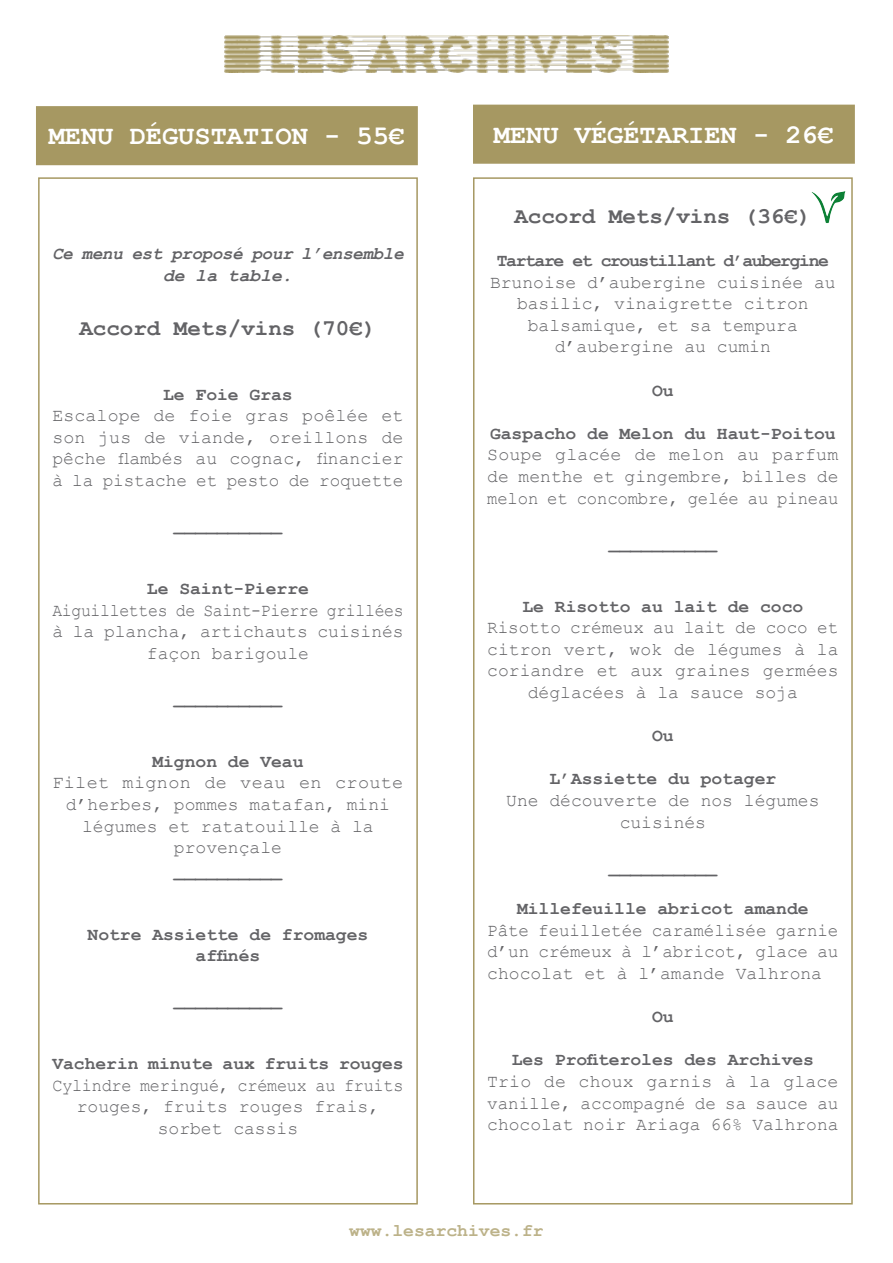
<style>
.page{position:relative;width:893px;height:1263px;background:#fff}
.page>*{position:absolute;margin:0;border:0;box-sizing:border-box;transform-origin:0 0}
.t1{font:700 27px "Courier New";color:#fff}
.t2{font:700 22.5px "Courier New";color:#636366}
.t3{font:18px/21.6px "Courier New";color:#636366;text-align:justify}
.t4{font:700 18px/21.6px "Courier New";color:#636366;text-align:center}
.t5{font:18px/21.6px "Courier New";color:#636366;text-align:center;scale:.91 1}
.t6{font:18px/21.6px "Courier New";color:#636366;text-align:center;scale:.93 1}
.t7{font:italic 700 18px/21.6px "Courier New";letter-spacing:-.01em;color:#636366;text-align:center;scale:.96 1}
.t8{font:700 18px "Courier New";letter-spacing:-.075em;color:#636366}
.t9{font:700 18px "Courier New";color:#bcb289}
</style>
<div class="page">
<img style="left:224px;top:36px;width:445px;height:36px">
<div style="left:38px;top:177px;width:380px;height:1027px;border:2px solid #a69862"></div>
<div style="left:37px;top:107px;width:380px;height:57px;background:#a69862"></div>
<div style="left:36px;top:106px;width:382px;height:59px;border:2px solid #a69862"></div>
<div style="left:473px;top:177px;width:380px;height:1027px;border:2px solid #a69862"></div>
<div style="left:474px;top:105px;width:380px;height:58px;background:#a69862"></div>
<div style="left:473px;top:105px;width:382px;height:59px;border:2px solid #a69862"></div>
<img style="left:801px;top:177px;width:50px;height:65px">
<h1 class="t1" style="left:49px;top:122px;width:358px">MENU DÉGUSTATION - 55€</h1>
<p class="t7" style="left:52px;top:244px;width:367px">Ce menu est proposé pour l’ensemble de la table.</p>
<p class="t2" style="left:79px;top:316px;width:299px">Accord Mets/vins (70€)</p>
<p class="t4" style="left:163px;top:384px;width:131px">Le Foie Gras</p>
<p class="t3" style="left:52px;top:406px;width:353px">Escalope de foie gras poêlée et son jus de viande, oreillons de pêche flambés au cognac, financier à la pistache et pesto de roquette</p>
<p class="t4" style="left:174px;top:514px;width:110px">__________</p>
<p class="t4" style="left:147px;top:578px;width:163px">Le Saint-Pierre</p>
<p class="t5" style="left:52px;top:600px;width:388px">Aiguillettes de Saint-Pierre grillées à la plancha, artichauts cuisinés façon barigoule</p>
<p class="t4" style="left:174px;top:686px;width:110px">__________</p>
<p class="t4" style="left:152px;top:751px;width:153px">Mignon de Veau</p>
<p class="t3" style="left:52px;top:773px;width:353px;text-align:center">Filet mignon de veau en croute d’herbes, pommes matafan, mini légumes et ratatouille à la provençale</p>
<p class="t4" style="left:174px;top:859px;width:109px">__________</p>
<p class="t4" style="left:88px;top:924px;width:282px">Notre Assiette de fromages affinés</p>
<p class="t4" style="left:174px;top:989px;width:109px">__________</p>
<p class="t4" style="left:52px;top:1054px;width:353px">Vacherin minute aux fruits rouges</p>
<p class="t6" style="left:52px;top:1075px;width:379px">Cylindre meringué, crémeux au fruits rouges, fruits rouges frais, sorbet cassis</p>
<h1 class="t1" style="left:494px;top:120px;width:342px">MENU VÉGÉTARIEN - 26€</h1>
<p class="t2" style="left:514px;top:204px;width:299px">Accord Mets/vins (36€)</p>
<p class="t8" style="left:497px;top:251px;width:334px">Tartare et croustillant d’aubergine</p>
<p class="t3" style="left:490px;top:272px;width:347px;text-align:center">Brunoise d’aubergine cuisinée au basilic, vinaigrette citron balsamique, et sa tempura d’aubergine au cumin</p>
<p class="t4" style="left:652px;top:380px;width:23px">Ou</p>
<p class="t4" style="left:490px;top:423px;width:347px">Gaspacho de Melon du Haut-Poitou</p>
<p class="t3" style="left:487px;top:445px;width:353px">Soupe glacée de melon au parfum de menthe et gingembre, billes de melon et concombre, gelée au pineau</p>
<p class="t4" style="left:609px;top:531px;width:109px">__________</p>
<p class="t4" style="left:522px;top:596px;width:282px">Le Risotto au lait de coco</p>
<p class="t3" style="left:487px;top:618px;width:353px;text-align:center">Risotto crémeux au lait de coco et citron vert, wok de légumes à la coriandre et aux graines germées déglacées à la sauce soja</p>
<p class="t4" style="left:652px;top:726px;width:23px">Ou</p>
<p class="t4" style="left:549px;top:769px;width:228px">L’Assiette du potager</p>
<p class="t3" style="left:506px;top:790px;width:315px;text-align:center">Une découverte de nos légumes cuisinés</p>
<p class="t4" style="left:609px;top:855px;width:109px">__________</p>
<p class="t4" style="left:517px;top:898px;width:293px">Millefeuille abricot amande</p>
<p class="t3" style="left:487px;top:920px;width:353px">Pâte feuilletée caramélisée garnie d’un crémeux à l’abricot, glace au chocolat et à l’amande Valhrona</p>
<p class="t4" style="left:652px;top:1006px;width:23px">Ou</p>
<p class="t4" style="left:512px;top:1050px;width:304px">Les Profiteroles des Archives</p>
<p class="t3" style="left:487px;top:1071px;width:353px">Trio de choux garnis à la glace vanille, accompagné de sa sauce au chocolat noir Ariaga 66% Valhrona</p>
<p class="t9" style="left:349px;top:1221px;width:196px">www.lesarchives.fr</p>
</div>
